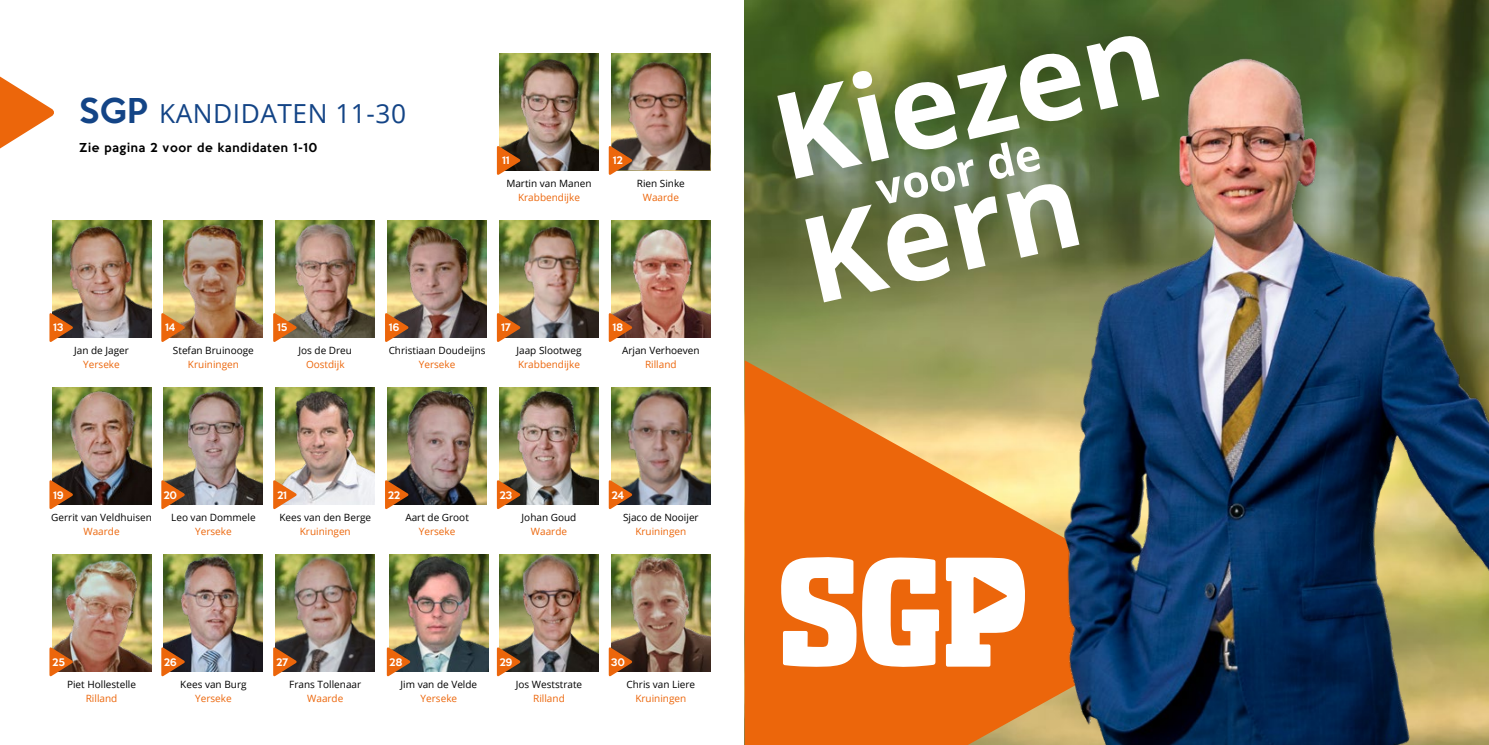
<style>
.page{position:relative;width:1489px;height:745px;background:#fff}
.page>*{position:absolute;margin:0;border:0;box-sizing:border-box;transform-origin:0 0}
.t1{font:700 118.88px "Open Sans";color:#fff}
.t2{font:700 44.62px "Open Sans";color:#fff}
.t3{font:26.25px "Open Sans";letter-spacing:.02em;color:#134486}
.t4{font:500 11.25px "Keep Calm";letter-spacing:.06em;color:#000}
.t5{font:10px "Open Sans";color:#000}
.t6{font:10px "Open Sans";color:#ec660b}
.t7{font:500 9.5px "Keep Calm";letter-spacing:-.035em;color:#fff}
.s1{font-family:"Keep Calm";font-weight:500;font-size:31.25px}
</style>
<div class="page">
<svg style="left:0;top:76px;width:54px;height:73px"></svg>
<img style="left:499px;top:53px;width:99px;height:117px">
<svg style="left:497px;top:145px;width:23px;height:30px"></svg>
<img style="left:611px;top:53px;width:99px;height:117px">
<svg style="left:608px;top:145px;width:24px;height:30px"></svg>
<img style="left:52px;top:220px;width:99px;height:117px">
<svg style="left:49px;top:312px;width:24px;height:30px"></svg>
<img style="left:164px;top:220px;width:99px;height:117px">
<svg style="left:161px;top:312px;width:24px;height:30px"></svg>
<img style="left:276px;top:220px;width:99px;height:117px">
<svg style="left:273px;top:312px;width:24px;height:30px"></svg>
<img style="left:387px;top:220px;width:99px;height:117px">
<svg style="left:385px;top:312px;width:24px;height:30px"></svg>
<img style="left:499px;top:220px;width:99px;height:117px">
<svg style="left:497px;top:312px;width:23px;height:30px"></svg>
<img style="left:611px;top:220px;width:99px;height:117px">
<svg style="left:608px;top:312px;width:24px;height:30px"></svg>
<img style="left:52px;top:387px;width:99px;height:117px">
<svg style="left:49px;top:479px;width:24px;height:30px"></svg>
<img style="left:164px;top:387px;width:99px;height:117px">
<svg style="left:161px;top:479px;width:24px;height:30px"></svg>
<img style="left:276px;top:387px;width:99px;height:117px">
<svg style="left:273px;top:479px;width:24px;height:30px"></svg>
<img style="left:387px;top:387px;width:99px;height:117px">
<svg style="left:385px;top:479px;width:24px;height:30px"></svg>
<img style="left:499px;top:387px;width:99px;height:117px">
<svg style="left:497px;top:479px;width:23px;height:30px"></svg>
<img style="left:611px;top:387px;width:99px;height:117px">
<svg style="left:608px;top:479px;width:24px;height:30px"></svg>
<img style="left:52px;top:554px;width:99px;height:117px">
<svg style="left:49px;top:646px;width:24px;height:30px"></svg>
<img style="left:164px;top:554px;width:99px;height:117px">
<svg style="left:161px;top:646px;width:24px;height:30px"></svg>
<img style="left:276px;top:554px;width:99px;height:117px">
<svg style="left:273px;top:646px;width:24px;height:30px"></svg>
<img style="left:499px;top:554px;width:99px;height:117px">
<svg style="left:497px;top:646px;width:23px;height:30px"></svg>
<img style="left:611px;top:554px;width:99px;height:117px">
<svg style="left:608px;top:646px;width:24px;height:30px"></svg>
<img style="left:389px;top:554px;width:99px;height:117px">
<svg style="left:387px;top:646px;width:23px;height:30px"></svg>
<img style="left:744px;top:0;width:122px;height:360px">
<svg style="left:744px;top:360px;width:122px;height:384px;background:#e46d15"></svg>
<img style="left:866px;top:0;width:622px;height:744px">
<svg style="left:945px;top:557px;width:80px;height:109px"></svg>
<svg style="left:780px;top:555px;width:159px;height:112px"></svg>
<h3 class="t3" style="left:79px;top:96px;width:328px"><span class="s1">SGP</span> KANDIDATEN 11-30</h3>
<p class="t4" style="left:79px;top:138px;width:240px">Zie pagina 2 voor de kandidaten 1-10</p>
<p class="t7" style="left:502px;top:152px;width:9px">11</p>
<p class="t7" style="left:612px;top:152px;width:12px">12</p>
<p class="t5" style="left:506px;top:176px;width:87px">Martin van Manen</p>
<p class="t6" style="left:518px;top:190px;width:63px">Krabbendijke</p>
<p class="t5" style="left:636px;top:176px;width:50px">Rien Sinke</p>
<p class="t6" style="left:642px;top:190px;width:38px">Waarde</p>
<h1 class="t1" style="left:757px;top:58px;width:393px;rotate:-13deg">Kiezen</h1>
<h2 class="t2" style="left:869px;top:159px;width:169px;rotate:-13deg">voor de</h2>
<h1 class="t1" style="left:785px;top:181px;width:283px;rotate:-13deg">Kern</h1>
<p class="t7" style="left:53px;top:319px;width:12px">13</p>
<p class="t7" style="left:165px;top:319px;width:12px">14</p>
<p class="t7" style="left:277px;top:319px;width:12px">15</p>
<p class="t7" style="left:389px;top:319px;width:12px">16</p>
<p class="t7" style="left:501px;top:319px;width:11px">17</p>
<p class="t7" style="left:612px;top:319px;width:12px">18</p>
<p class="t5" style="left:74px;top:343px;width:56px">Jan de Jager</p>
<p class="t6" style="left:83px;top:357px;width:38px">Yerseke</p>
<p class="t5" style="left:173px;top:343px;width:82px">Stefan Bruinooge</p>
<p class="t6" style="left:188px;top:357px;width:52px">Kruiningen</p>
<p class="t5" style="left:298px;top:343px;width:55px">Jos de Dreu</p>
<p class="t6" style="left:306px;top:357px;width:40px">Oostdijk</p>
<p class="t5" style="left:388px;top:343px;width:98px">Christiaan Doudeijns</p>
<p class="t6" style="left:419px;top:357px;width:38px">Yerseke</p>
<p class="t5" style="left:516px;top:343px;width:67px">Jaap Slootweg</p>
<p class="t6" style="left:518px;top:357px;width:63px">Krabbendijke</p>
<p class="t5" style="left:622px;top:343px;width:79px">Arjan Verhoeven</p>
<p class="t6" style="left:645px;top:357px;width:33px">Rilland</p>
<p class="t7" style="left:53px;top:486px;width:12px">19</p>
<p class="t7" style="left:163px;top:486px;width:15px">20</p>
<p class="t7" style="left:277px;top:486px;width:12px">21</p>
<p class="t7" style="left:388px;top:486px;width:14px">22</p>
<p class="t7" style="left:499px;top:486px;width:15px">23</p>
<p class="t7" style="left:611px;top:486px;width:14px">24</p>
<p class="t5" style="left:51px;top:510px;width:102px">Gerrit van Veldhuisen</p>
<p class="t6" style="left:83px;top:524px;width:38px">Waarde</p>
<p class="t5" style="left:171px;top:510px;width:86px">Leo van Dommele</p>
<p class="t6" style="left:195px;top:524px;width:38px">Yerseke</p>
<p class="t5" style="left:279px;top:510px;width:93px">Kees van den Berge</p>
<p class="t6" style="left:300px;top:524px;width:52px">Kruiningen</p>
<p class="t5" style="left:405px;top:510px;width:65px">Aart de Groot</p>
<p class="t6" style="left:419px;top:524px;width:38px">Yerseke</p>
<p class="t5" style="left:521px;top:510px;width:56px">Johan Goud</p>
<p class="t6" style="left:531px;top:524px;width:38px">Waarde</p>
<p class="t5" style="left:623px;top:510px;width:77px">Sjaco de Nooijer</p>
<p class="t6" style="left:635px;top:524px;width:52px">Kruiningen</p>
<p class="t7" style="left:52px;top:653px;width:14px">25</p>
<p class="t7" style="left:164px;top:653px;width:15px">26</p>
<p class="t7" style="left:276px;top:653px;width:13px">27</p>
<p class="t7" style="left:389px;top:653px;width:15px">28</p>
<p class="t7" style="left:499px;top:653px;width:15px">29</p>
<p class="t7" style="left:610px;top:653px;width:16px">30</p>
<p class="t5" style="left:67px;top:677px;width:70px">Piet Hollestelle</p>
<p class="t6" style="left:86px;top:691px;width:33px">Rilland</p>
<p class="t5" style="left:180px;top:677px;width:68px">Kees van Burg</p>
<p class="t6" style="left:195px;top:691px;width:38px">Yerseke</p>
<p class="t5" style="left:289px;top:677px;width:73px">Frans Tollenaar</p>
<p class="t6" style="left:307px;top:691px;width:38px">Waarde</p>
<p class="t5" style="left:400px;top:677px;width:78px">Jim van de Velde</p>
<p class="t6" style="left:420px;top:691px;width:38px">Yerseke</p>
<p class="t5" style="left:516px;top:677px;width:68px">Jos Weststrate</p>
<p class="t6" style="left:533px;top:691px;width:33px">Rilland</p>
<p class="t5" style="left:626px;top:677px;width:70px">Chris van Liere</p>
<p class="t6" style="left:635px;top:691px;width:52px">Kruiningen</p>
</div>
